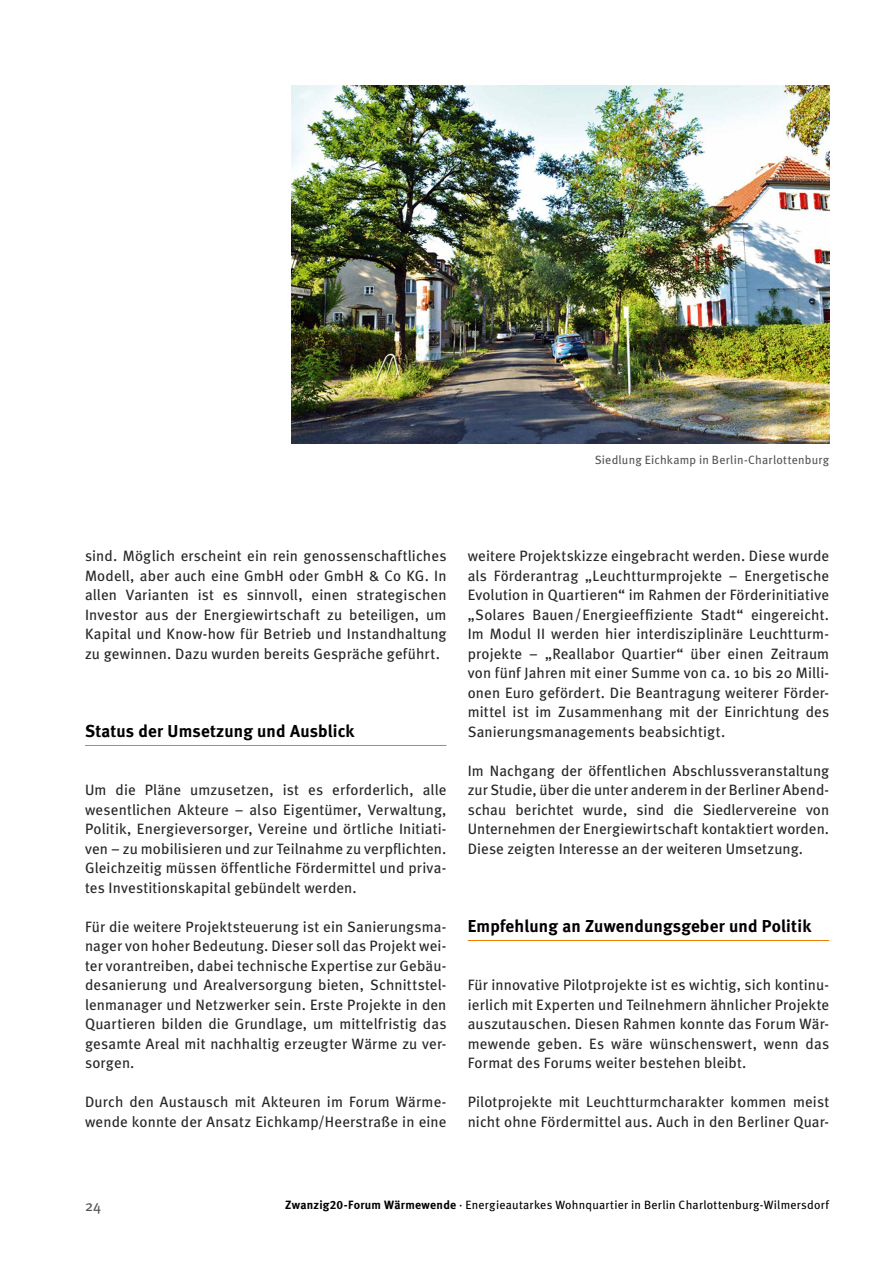
<style>
.page{position:relative;width:893px;height:1263px;background:#fff}
.page>*{position:absolute;margin:0;border:0;box-sizing:border-box;transform-origin:0 0}
.t1{font:17.25px "Meta Bold LF";letter-spacing:.015em;color:#000}
.t2{font:15px/19.5px "Meta";letter-spacing:.01em;color:#272726;text-align:justify}
.t3{font:15px "Meta";color:#565655}
.t4{font:12px "Meta";letter-spacing:.02em;color:#000}
.t5{font:12px "Meta";letter-spacing:.02em;color:#565655}
.s1{font-family:"Meta Bold LF"}
</style>
<div class="page">
<hr style="left:85px;top:745px;width:361px;height:1px;background:#ef7c00">
<hr style="left:468px;top:940px;width:361px;height:1px;background:#ef7c00">
<img style="left:292px;top:85px;width:537px;height:359px">
<p class="t5" style="left:595px;top:452px;width:236px">Siedlung Eichkamp in Berlin-Charlottenburg</p>
<p class="t2" style="left:85px;top:546px;width:363px">sind. Möglich erscheint ein rein genossenschaftliches Modell, aber auch eine GmbH oder GmbH &amp; Co KG. In allen Varianten ist es sinnvoll, einen strategischen Investor aus der Energiewirtschaft zu beteiligen, um Kapital und Know-how für Betrieb und Instandhaltung zu gewinnen. Dazu wurden bereits Gespräche geführt.</p>
<p class="t1" style="left:85px;top:720px;width:271px">Status der Umsetzung und Ausblick</p>
<p class="t2" style="left:85px;top:780px;width:363px">Um die Pläne umzusetzen, ist es erforderlich, alle wesentlichen Akteure – also Eigentümer, Verwaltung, Politik, Energieversorger, Vereine und örtliche Initiati&shy;ven – zu mobilisieren und zur Teilnahme zu verpflichten.<br>Gleichzeitig müssen öffentliche Fördermittel und priva&shy;tes Investitionskapital gebündelt werden.</p>
<p class="t2" style="left:85px;top:916px;width:363px">Für die weitere Projektsteuerung ist ein Sanierungsma&shy;nager von hoher Bedeutung. Dieser soll das Projekt wei&shy;ter vorantreiben, dabei technische Expertise zur Gebäu&shy;desanierung und Arealversorgung bieten, Schnittstel&shy;lenmanager und Netzwerker sein. Erste Projekte in den Quartieren bilden die Grundlage, um mittelfristig das gesamte Areal mit nachhaltig erzeugter Wärme zu ver&shy;sorgen.</p>
<p class="t2" style="left:85px;top:1092px;width:363px">Durch den Austausch mit Akteuren im Forum Wärme&shy;wende konnte der Ansatz Eichkamp/Heerstraße in eine</p>
<p class="t2" style="left:468px;top:546px;width:363px">weitere Projektskizze eingebracht werden. Diese wurde als Förderantrag „Leuchtturmprojekte – Energetische Evolution in Quartieren“ im Rahmen der Förderinitiative „Solares Bauen/Energieeffiziente Stadt“ eingereicht.<br>Im Modul II werden hier interdisziplinäre Leuchtturm&shy;projekte – „Reallabor Quartier“ über einen Zeitraum von fünf Jahren mit einer Summe von ca. 10 bis 20 Milli&shy;onen Euro gefördert. Die Beantragung weiterer Förder&shy;mittel ist im Zusammenhang mit der Einrichtung des Sanierungsmanagements beabsichtigt.</p>
<p class="t2" style="left:468px;top:760px;width:363px">Im Nachgang der öffentlichen Abschlussveranstaltung zur Studie, über die unter anderem in der Berliner Abend&shy;schau berichtet wurde, sind die Siedlervereine von Unternehmen der Energiewirtschaft kontaktiert worden.<br>Diese zeigten Interesse an der weiteren Umsetzung.</p>
<p class="t1" style="left:468px;top:915px;width:345px">Empfehlung an Zuwendungsgeber und Politik</p>
<p class="t2" style="left:468px;top:975px;width:363px">Für innovative Pilotprojekte ist es wichtig, sich kontinu&shy;ierlich mit Experten und Teilnehmern ähnlicher Projekte auszutauschen. Diesen Rahmen konnte das Forum Wär&shy;mewende geben. Es wäre wünschenswert, wenn das Format des Forums weiter bestehen bleibt.</p>
<p class="t2" style="left:468px;top:1092px;width:363px">Pilotprojekte mit Leuchtturmcharakter kommen meist nicht ohne Fördermittel aus. Auch in den Berliner Quar-</p>
<p class="t3" style="left:85px;top:1196px;width:18px">24</p>
<p class="t4" style="left:285px;top:1197px;width:545px"><span class="s1">Zwanzig20-Forum Wärmewende</span> · Energieautarkes Wohnquartier in Berlin Charlottenburg-Wilmersdorf</p>
</div>
